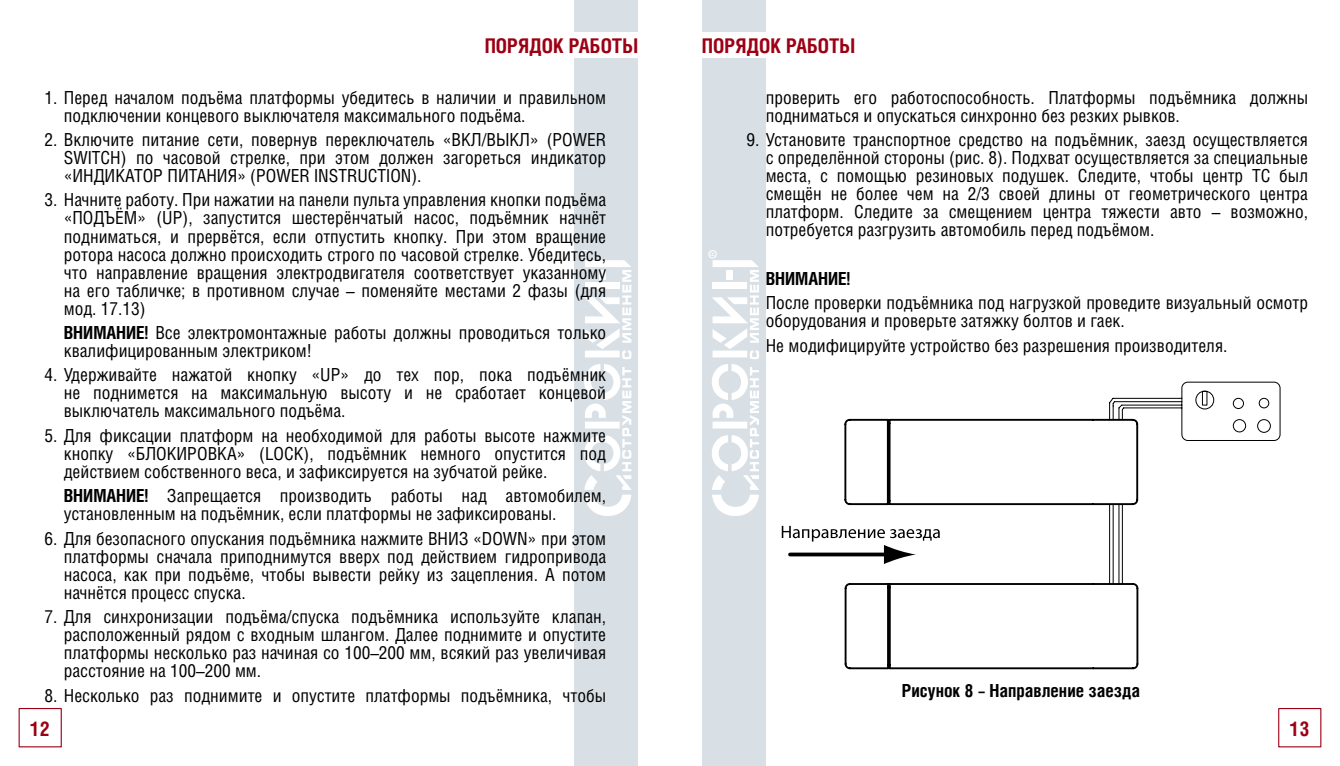
<style>
.page{position:relative;width:1340px;height:766px;background:#fff}
.page>*{position:absolute;margin:0;border:0;box-sizing:border-box;transform-origin:0 0}
.t1{font:700 20.25px "Helios Cond";color:#9c0015}
.t2{font:18px/18px "Helios Cond";color:#000;text-align:justify}
.t3{font:700 18px "Helios Cond";color:#000}
.s1{font-weight:700}
</style>
<div class="page">
<div style="left:702px;top:0;width:63px;height:765px;background:#d8e0e6"></div>
<svg style="left:708px;top:250px;width:51px;height:266px"></svg>
<div style="left:1278px;top:707px;width:43px;height:40px;border:1px solid #9c0015"></div>
<div style="left:574px;top:0;width:64px;height:765px;background:#d8e0e6"></div>
<svg style="left:580px;top:250px;width:51px;height:266px"></svg>
<div style="left:19px;top:707px;width:43px;height:40px;border:1px solid #9c0015"></div>
<div style="left:695px;top:32px;width:612px;height:25px;background:#fff"></div>
<svg style="left:844px;top:418px;width:295px;height:251px"></svg>
<svg style="left:1108px;top:381px;width:172px;height:203px"></svg>
<svg style="left:781px;top:525px;width:158px;height:39px"></svg>
<div style="left:32px;top:32px;width:612px;height:25px;background:#fff"></div>
<p class="t1" style="left:484px;top:34px;width:155px">ПОРЯДОК РАБОТЫ</p>
<p class="t2" style="left:64px;top:88px;width:544px;text-indent:-19px">1. Перед началом подъёма платформы убедитесь в наличии и правильном подключении концевого выключателя максимального подъёма.</p>
<p class="t2" style="left:64px;top:130px;width:544px;text-indent:-19px">2. Включите питание сети, повернув переключатель «ВКЛ/ВЫКЛ» (POWER SWITCH) по часовой стрелке, при этом должен загореться индикатор «ИНДИКАТОР ПИТАНИЯ» (POWER INSTRUCTION).</p>
<p class="t2" style="left:64px;top:191px;width:544px;text-indent:-19px">3. Начните работу. При нажатии на панели пульта управления кнопки подъёма «ПОДЪЁМ» (UP), запустится шестерёнчатый насос, подъёмник начнёт подниматься, и прервётся, если отпустить кнопку. При этом вращение ротора насоса должно происходить строго по часовой стрелке. Убедитесь, что направление вращения электродвигателя соответствует указанному на его табличке; в противном случае – поменяйте местами 2 фазы (для мод. 17.13)</p>
<p class="t2" style="left:64px;top:323px;width:544px"><span class="s1">ВНИМАНИЕ!</span> Все электромонтажные работы должны проводиться только квалифицированным электриком!</p>
<p class="t2" style="left:64px;top:365px;width:544px;text-indent:-19px">4. Удерживайте нажатой кнопку «UP» до тех пор, пока подъёмник не поднимется на максимальную высоту и не сработает концевой выключатель максимального подъёма.</p>
<p class="t2" style="left:64px;top:426px;width:544px;text-indent:-19px">5. Для фиксации платформ на необходимой для работы высоте нажмите кнопку «БЛОКИРОВКА» (LOCK), подъёмник немного опустится под действием собственного веса, и зафиксируется на зубчатой рейке.</p>
<p class="t2" style="left:64px;top:486px;width:544px"><span class="s1">ВНИМАНИЕ!</span> Запрещается производить работы над автомобилем, установленным на подъёмник, если платформы не зафиксированы.</p>
<p class="t2" style="left:64px;top:528px;width:544px;text-indent:-19px">6. Для безопасного опускания подъёмника нажмите ВНИЗ «DOWN» при этом платформы сначала приподнимутся вверх под действием гидропривода насоса, как при подъёме, чтобы вывести рейку из зацепления. А потом начнётся процесс спуска.</p>
<p class="t2" style="left:64px;top:607px;width:544px;text-indent:-19px">7. Для синхронизации подъёма/спуска подъёмника используйте клапан, расположенный рядом с входным шлангом. Далее поднимите и опустите платформы несколько раз начиная со 100–200 мм, всякий раз увеличивая расстояние на 100–200 мм.</p>
<p class="t2" style="left:44px;top:685px;width:563px">8. Несколько раз поднимите и опустите платформы подъёмника, чтобы</p>
<p class="t1" style="left:702px;top:34px;width:155px">ПОРЯДОК РАБОТЫ</p>
<p class="t2" style="left:765px;top:88px;width:544px">проверить его работоспособность. Платформы подъёмника должны подниматься и опускаться синхронно без резких рывков.</p>
<p class="t2" style="left:765px;top:130px;width:544px;text-indent:-19px">9. Установите транспортное средство на подъёмник, заезд осуществляется с определённой стороны (рис. 8). Подхват осуществляется за специальные места, с помощью резиновых подушек. Следите, чтобы центр ТС был смещён не более чем на 2/3 своей длины от геометрического центра платформ. Следите за смещением центра тяжести авто – возможно, потребуется разгрузить автомобиль перед подъёмом.</p>
<p class="t3" style="left:765px;top:268px;width:86px">ВНИМАНИЕ!</p>
<p class="t2" style="left:765px;top:293px;width:544px">После проверки подъёмника под нагрузкой проведите визуальный осмотр оборудования и проверьте затяжку болтов и гаек.</p>
<p class="t2" style="left:765px;top:336px;width:460px">Не модифицируйте устройство без разрешения производителя.</p>
<p class="t3" style="left:901px;top:679px;width:240px">Рисунок 8 – Направление заезда</p>
<p class="t1" style="left:30px;top:716px;width:21px">12</p>
<p class="t1" style="left:1289px;top:716px;width:21px">13</p>
</div>
